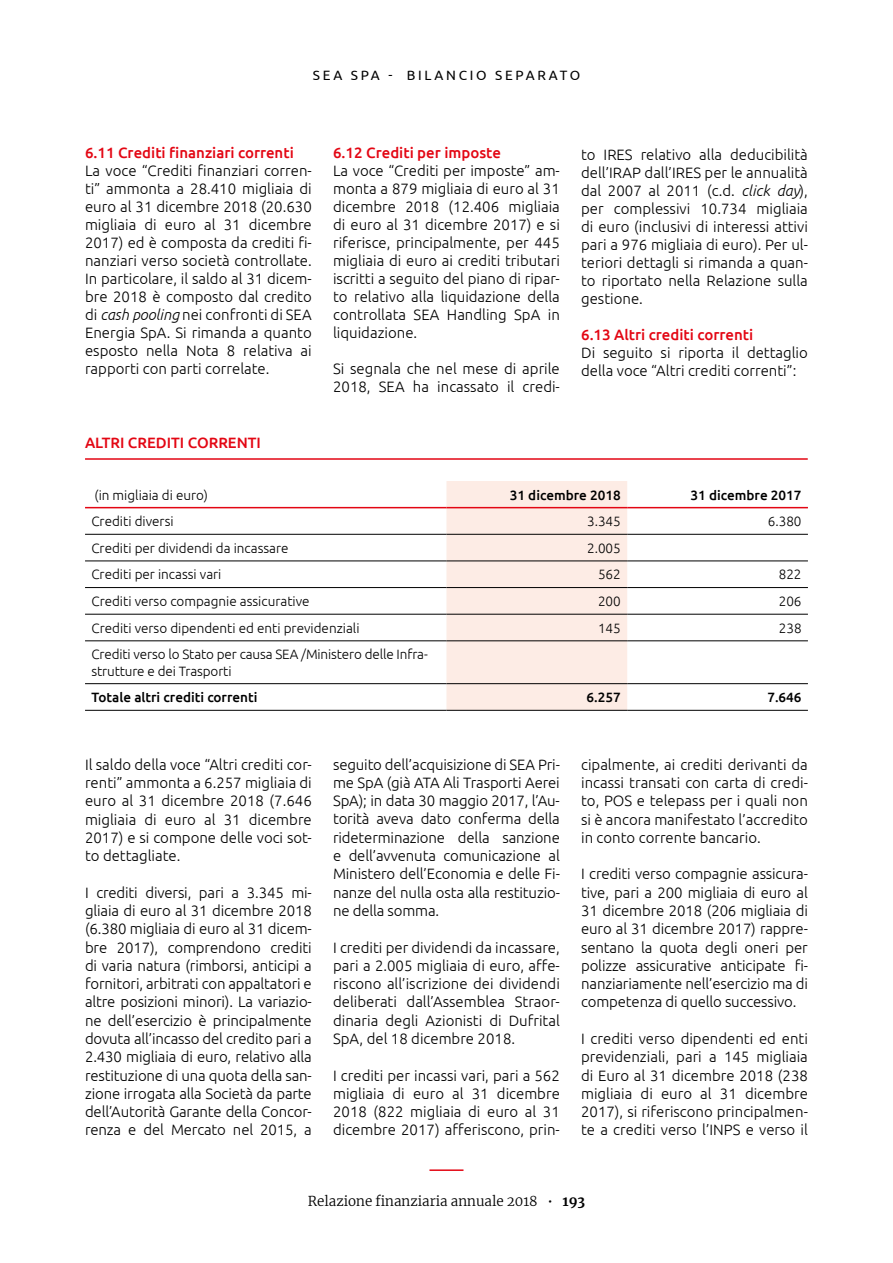
<style>
.page{position:relative;width:893px;height:1263px;background:#fff}
.page>*{position:absolute;margin:0;border:0;box-sizing:border-box;transform-origin:0 0}
.t1{font:300 15px/18.3px "Ubuntu";color:#000;text-align:justify}
.t2{font:500 15px "Ubuntu";color:#e30613}
.t3{font:300 13.5px/16.2px "Ubuntu";color:#000}
.t4{font:500 13.5px "Ubuntu";color:#000}
.t5{font:300 13.5px "Merriweather";color:#000}
.t6{font:13.5px "Ubuntu";letter-spacing:.2em;color:#000}
.s1{font-style:italic}
.s2{font-weight:700}
</style>
<div class="page">
<hr style="left:429px;top:1169px;width:34px;height:2px;background:#e30613">
<hr style="left:85px;top:458px;width:723px;height:2px;background:#e30613">
<div style="left:446px;top:481px;width:181px;height:229px;background:#fdece5"></div>
<hr style="left:85px;top:534px;width:361px;height:1px;background:#000">
<hr style="left:446px;top:534px;width:181px;height:1px;background:#000">
<hr style="left:627px;top:534px;width:181px;height:1px;background:#000">
<hr style="left:85px;top:561px;width:361px;height:1px;background:#000">
<hr style="left:446px;top:561px;width:181px;height:1px;background:#000">
<hr style="left:627px;top:561px;width:181px;height:1px;background:#000">
<hr style="left:85px;top:587px;width:361px;height:1px;background:#000">
<hr style="left:446px;top:587px;width:181px;height:1px;background:#000">
<hr style="left:627px;top:587px;width:181px;height:1px;background:#000">
<hr style="left:85px;top:614px;width:361px;height:1px;background:#000">
<hr style="left:446px;top:614px;width:181px;height:1px;background:#000">
<hr style="left:627px;top:614px;width:181px;height:1px;background:#000">
<hr style="left:85px;top:640px;width:361px;height:1px;background:#000">
<hr style="left:446px;top:640px;width:181px;height:1px;background:#000">
<hr style="left:627px;top:640px;width:181px;height:1px;background:#000">
<hr style="left:85px;top:683px;width:361px;height:1px;background:#000">
<hr style="left:446px;top:683px;width:181px;height:1px;background:#000">
<hr style="left:627px;top:683px;width:181px;height:1px;background:#000">
<hr style="left:85px;top:710px;width:361px;height:1px;background:#000">
<hr style="left:446px;top:710px;width:181px;height:1px;background:#000">
<hr style="left:627px;top:710px;width:181px;height:1px;background:#000">
<hr style="left:85px;top:507px;width:361px;height:1px;background:#e30613">
<hr style="left:446px;top:507px;width:181px;height:1px;background:#e30613">
<hr style="left:627px;top:507px;width:181px;height:1px;background:#e30613">
<p class="t6" style="left:313px;top:67px;width:269px">SEA SPA - BILANCIO SEPARATO</p>
<p class="t2" style="left:85px;top:143px;width:210px">6.11 Crediti finanziari correnti</p>
<p class="t1" style="left:85px;top:161px;width:228px">La voce “Crediti finanziari corren&shy;ti” ammonta a 28.410 migliaia di euro al 31 dicembre 2018 (20.630 migliaia di euro al 31 dicembre 2017) ed è composta da crediti fi&shy;nanziari verso società controllate.<br>In particolare, il saldo al 31 dicem&shy;bre 2018 è composto dal credito di <span class="s1">cash pooling</span> nei confronti di SEA Energia SpA. Si rimanda a quanto esposto nella Nota 8 relativa ai rapporti con parti correlate.</p>
<p class="t2" style="left:85px;top:433px;width:177px">ALTRI CREDITI CORRENTI</p>
<p class="t2" style="left:333px;top:144px;width:169px">6.12 Crediti per imposte</p>
<p class="t1" style="left:333px;top:162px;width:228px">La voce “Crediti per imposte” am&shy;monta a 879 migliaia di euro al 31 dicembre 2018 (12.406 migliaia di euro al 31 dicembre 2017) e si riferisce, principalmente, per 445 migliaia di euro ai crediti tributari iscritti a seguito del piano di ripar&shy;to relativo alla liquidazione della controllata SEA Handling SpA in liquidazione.</p>
<p class="t1" style="left:333px;top:360px;width:228px">Si segnala che nel mese di aprile<br>2018, SEA ha incassato il credi-</p>
<p class="t1" style="left:581px;top:145px;width:228px">to IRES relativo alla deducibilità dell’IRAP dall’IRES per le annualità dal 2007 al 2011 (c.d. <span class="s1">click day</span>), per complessivi 10.734 migliaia di euro (inclusivi di interessi attivi pari a 976 migliaia di euro). Per ul&shy;teriori dettagli si rimanda a quan&shy;to riportato nella Relazione sulla gestione.</p>
<p class="t2" style="left:581px;top:325px;width:174px">6.13 Altri crediti correnti</p>
<p class="t1" style="left:581px;top:343px;width:228px">Di seguito si riporta il dettaglio della voce “Altri crediti correnti”:</p>
<p class="t3" style="left:94px;top:486px;width:115px">(in migliaia di euro)</p>
<p class="t4" style="left:510px;top:486px;width:113px">31 dicembre 2018</p>
<p class="t4" style="left:690px;top:486px;width:113px">31 dicembre 2017</p>
<p class="t3" style="left:91px;top:513px;width:84px">Crediti diversi</p>
<p class="t3" style="left:587px;top:513px;width:35px">3.345</p>
<p class="t3" style="left:768px;top:513px;width:35px">6.380</p>
<p class="t3" style="left:91px;top:540px;width:199px">Crediti per dividendi da incassare</p>
<p class="t3" style="left:587px;top:540px;width:35px">2.005</p>
<p class="t3" style="left:91px;top:566px;width:132px">Crediti per incassi vari</p>
<p class="t3" style="left:598px;top:566px;width:24px">562</p>
<p class="t3" style="left:779px;top:566px;width:24px">822</p>
<p class="t3" style="left:91px;top:593px;width:220px">Crediti verso compagnie assicurative</p>
<p class="t3" style="left:598px;top:593px;width:24px">200</p>
<p class="t3" style="left:779px;top:593px;width:24px">206</p>
<p class="t3" style="left:91px;top:619px;width:270px">Crediti verso dipendenti ed enti previdenziali</p>
<p class="t3" style="left:598px;top:619px;width:24px">145</p>
<p class="t3" style="left:779px;top:619px;width:24px">238</p>
<p class="t3" style="left:91px;top:646px;width:338px">Crediti verso lo Stato per causa SEA /Ministero delle Infra&shy;strutture e dei Trasporti</p>
<p class="t4" style="left:91px;top:689px;width:167px">Totale altri crediti correnti</p>
<p class="t4" style="left:587px;top:689px;width:36px">6.257</p>
<p class="t4" style="left:767px;top:689px;width:36px">7.646</p>
<p class="t1" style="left:85px;top:755px;width:228px">Il saldo della voce “Altri crediti cor&shy;renti” ammonta a 6.257 migliaia di euro al 31 dicembre 2018 (7.646 migliaia di euro al 31 dicembre 2017) e si compone delle voci sot&shy;to dettagliate.</p>
<p class="t1" style="left:85px;top:883px;width:228px">I crediti diversi, pari a 3.345 mi&shy;gliaia di euro al 31 dicembre 2018 (6.380 migliaia di euro al 31 dicem&shy;bre 2017), comprendono crediti di varia natura (rimborsi, anticipi a fornitori, arbitrati con appaltatori e altre posizioni minori). La variazio&shy;ne dell’esercizio è principalmente dovuta all’incasso del credito pari a 2.430 migliaia di euro, relativo alla restituzione di una quota della san&shy;zione irrogata alla Società da parte dell’Autorità Garante della Concor&shy;renza e del Mercato nel 2015, a</p>
<p class="t1" style="left:333px;top:755px;width:228px">seguito dell’acquisizione di SEA Pri&shy;me SpA (già ATA Ali Trasporti Aerei SpA); in data 30 maggio 2017, l’Au&shy;torità aveva dato conferma della rideterminazione della sanzione e dell’avvenuta comunicazione al Ministero dell’Economia e delle Fi&shy;nanze del nulla osta alla restituzio&shy;ne della somma.</p>
<p class="t1" style="left:333px;top:938px;width:228px">I crediti per dividendi da incassare, pari a 2.005 migliaia di euro, affe&shy;riscono all’iscrizione dei dividendi deliberati dall’Assemblea Straor&shy;dinaria degli Azionisti di Dufrital SpA, del 18 dicembre 2018.</p>
<p class="t1" style="left:333px;top:1066px;width:228px">I crediti per incassi vari, pari a 562 migliaia di euro al 31 dicembre 2018 (822 migliaia di euro al 31 dicembre 2017) afferiscono, prin-</p>
<p class="t1" style="left:581px;top:755px;width:228px">cipalmente, ai crediti derivanti da incassi transati con carta di credi&shy;to, POS e telepass per i quali non si è ancora manifestato l’accredito in conto corrente bancario.</p>
<p class="t1" style="left:581px;top:864px;width:228px">I crediti verso compagnie assicura&shy;tive, pari a 200 migliaia di euro al 31 dicembre 2018 (206 migliaia di euro al 31 dicembre 2017) rappre&shy;sentano la quota degli oneri per polizze assicurative anticipate fi&shy;nanziariamente nell’esercizio ma di competenza di quello successivo.</p>
<p class="t1" style="left:581px;top:1029px;width:228px">I crediti verso dipendenti ed enti previdenziali, pari a 145 migliaia di Euro al 31 dicembre 2018 (238 migliaia di euro al 31 dicembre 2017), si riferiscono principalmen&shy;te a crediti verso l’INPS e verso il</p>
<p class="t5" style="left:308px;top:1192px;width:279px">Relazione finanziaria annuale 2018 • <span class="s2">193</span></p>
</div>
